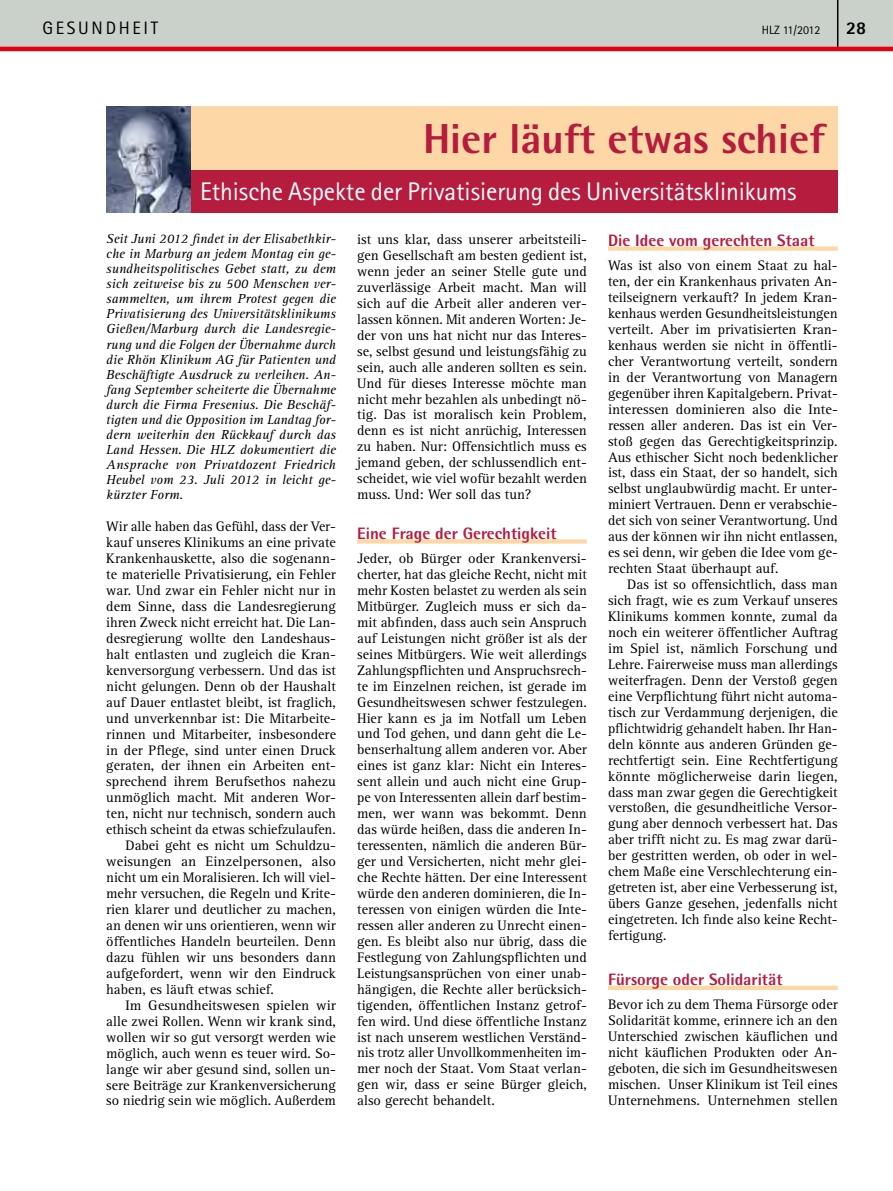
<style>
.page{position:relative;width:893px;height:1191px;background:#fff}
.page>*{position:absolute;margin:0;border:0;box-sizing:border-box;transform-origin:0 0}
.t1{font:800 42px "Rotis Semi Sans Std";color:#b61c3e}
.t2{font:25.5px "Rotis Sans Serif Std";letter-spacing:-.005em;color:#fff}
.t3{font:18px "Rotis Sans Serif Std";color:#000}
.t4{font:800 18px "Rotis Sans Serif Std";color:#000}
.t5{font:800 16.5px "Rotis Semi Sans Std";color:#b61c3e}
.t6{font:14.25px/15.9px "Rotis Serif Std";color:#000;text-align:justify}
.t7{font:italic 13.5px/15px "Rotis Serif Std";color:#000;text-align:justify}
.t8{font:12px "Rotis Sans Serif Std";color:#000}
</style>
<div class="page">
<svg style="left:0;top:0;width:893px;height:51px;background:#cbbfba"></svg>
<hr style="left:837px;top:0;width:1px;height:47px;background:#000">
<div style="left:189px;top:106px;width:649px;height:64px;background:#fdd8a6"></div>
<div style="left:189px;top:170px;width:649px;height:43px;background:#b61c3e"></div>
<img style="left:106px;top:106px;width:85px;height:107px">
<svg style="left:357px;top:539px;width:230px;height:4px"></svg>
<div style="left:608px;top:246px;width:230px;height:5px;background:#fdd8a6"></div>
<div style="left:608px;top:985px;width:230px;height:5px;background:#fdd8a6"></div>
<p class="t3" style="left:43px;top:17px;width:26px">gesun</p>
<p class="t3" style="left:106px;top:17px;width:24px">dheit</p>
<p class="t8" style="left:762px;top:23px;width:60px">HLZ 11/2012</p>
<p class="t4" style="left:846px;top:16px;width:22px">28</p>
<h1 class="t1" style="left:423px;top:112px;width:403px">Hier läuft etwas schief</h1>
<h2 class="t2" style="left:200px;top:176px;width:598px">Ethische Aspekte der Privatisierung des Universitätsklinikums</h2>
<p class="t7" style="left:106px;top:232px;width:231px">Seit Juni 2012 findet in der Elisabethkir&shy;che in Marburg an jedem Montag ein ge&shy;sundheitspolitisches Gebet statt, zu dem sich zeitweise bis zu 500 Menschen ver&shy;sammelten, um ihrem Protest gegen die Privatisierung des Universitätsklinikums Gießen/Marburg durch die Landesregie&shy;rung und die Folgen der Übernahme durch die Rhön Klinikum AG für Patienten und Beschäftigte Ausdruck zu verleihen. An&shy;fang September scheiterte die Übernahme durch die Firma Fresenius. Die Beschäf&shy;tigten und die Opposition im Landtag for&shy;dern weiterhin den Rückkauf durch das Land Hessen. Die HLZ dokumentiert die Ansprache von Privatdozent Friedrich Heubel vom 23. Juli 2012 in leicht ge&shy;kürzter Form.</p>
<p class="t6" style="left:106px;top:519px;width:231px">Wir alle haben das Gefühl, dass der Ver-</p>
<p class="t6" style="left:106px;top:535px;width:231px">kauf unseres Klinikums an eine private</p>
<p class="t6" style="left:106px;top:551px;width:231px">Krankenhauskette, also die sogenann-</p>
<p class="t6" style="left:106px;top:567px;width:231px">te materielle Privatisierung, ein Fehler</p>
<p class="t6" style="left:106px;top:583px;width:231px">war. Und zwar ein Fehler nicht nur in</p>
<p class="t6" style="left:106px;top:598px;width:231px">dem Sinne, dass die Landesregierung</p>
<p class="t6" style="left:106px;top:614px;width:231px">ihren Zweck nicht erreicht hat. Die Lan-</p>
<p class="t6" style="left:106px;top:630px;width:231px">desregierung wollte den Landeshaus-</p>
<p class="t6" style="left:106px;top:646px;width:231px">halt entlasten und zugleich die Kran-</p>
<p class="t6" style="left:106px;top:662px;width:231px">kenversorgung verbessern. Und das ist</p>
<p class="t6" style="left:106px;top:678px;width:231px">nicht gelungen. Denn ob der Haushalt</p>
<p class="t6" style="left:106px;top:694px;width:231px">auf Dauer entlastet bleibt, ist fraglich,</p>
<p class="t6" style="left:106px;top:710px;width:231px">und unverkennbar ist: Die Mitarbeite-</p>
<p class="t6" style="left:106px;top:726px;width:231px">rinnen und Mitarbeiter, insbesondere</p>
<p class="t6" style="left:106px;top:742px;width:231px">in der Pflege, sind unter einen Druck</p>
<p class="t6" style="left:106px;top:758px;width:231px">geraten, der ihnen ein Arbeiten ent-</p>
<p class="t6" style="left:106px;top:774px;width:231px">sprechend ihrem Berufsethos nahezu</p>
<p class="t6" style="left:106px;top:790px;width:231px">unmöglich macht. Mit anderen Wor-</p>
<p class="t6" style="left:106px;top:806px;width:231px">ten, nicht nur technisch, sondern auch</p>
<p class="t6" style="left:106px;top:822px;width:231px">ethisch scheint da etwas schiefzulaufen.</p>
<p class="t6" style="left:125px;top:838px;width:212px">Dabei geht es nicht um Schuldzu-</p>
<p class="t6" style="left:106px;top:854px;width:231px">weisungen an Einzelpersonen, also</p>
<p class="t6" style="left:106px;top:870px;width:231px">nicht um ein Moralisieren. Ich will viel-</p>
<p class="t6" style="left:106px;top:886px;width:231px">mehr versuchen, die Regeln und Krite-</p>
<p class="t6" style="left:106px;top:901px;width:231px">rien klarer und deutlicher zu machen,</p>
<p class="t6" style="left:106px;top:917px;width:231px">an denen wir uns orientieren, wenn wir</p>
<p class="t6" style="left:106px;top:933px;width:231px">öffentliches Handeln beurteilen. Denn</p>
<p class="t6" style="left:106px;top:949px;width:231px">dazu fühlen wir uns besonders dann</p>
<p class="t6" style="left:106px;top:965px;width:231px">aufgefordert, wenn wir den Eindruck</p>
<p class="t6" style="left:106px;top:981px;width:169px">haben, es läuft etwas schief.</p>
<p class="t6" style="left:125px;top:997px;width:212px">Im Gesundheitswesen spielen wir</p>
<p class="t6" style="left:106px;top:1013px;width:231px">alle zwei Rollen. Wenn wir krank sind,</p>
<p class="t6" style="left:106px;top:1029px;width:231px">wollen wir so gut versorgt werden wie</p>
<p class="t6" style="left:106px;top:1045px;width:231px">möglich, auch wenn es teuer wird. So-</p>
<p class="t6" style="left:106px;top:1061px;width:231px">lange wir aber gesund sind, sollen un-</p>
<p class="t6" style="left:106px;top:1077px;width:231px">sere Beiträge zur Krankenversicherung</p>
<p class="t6" style="left:106px;top:1093px;width:231px">so niedrig sein wie möglich. Außerdem</p>
<p class="t6" style="left:357px;top:232px;width:231px">ist uns klar, dass unserer arbeitsteili&shy;gen Gesellschaft am besten gedient ist, wenn jeder an seiner Stelle gute und zuverlässige Arbeit macht. Man will sich auf die Arbeit aller anderen ver&shy;lassen können. Mit anderen Worten: Je&shy;der von uns hat nicht nur das Interes&shy;se, selbst gesund und leistungsfähig zu sein, auch alle anderen sollten es sein.<br>Und für dieses Interesse möchte man nicht mehr bezahlen als unbedingt nö&shy;tig. Das ist moralisch kein Problem, denn es ist nicht anrüchig, Interessen zu haben. Nur: Offensichtlich muss es jemand geben, der schlussendlich ent&shy;scheidet, wie viel wofür bezahlt werden muss. Und: Wer soll das tun?</p>
<p class="t5" style="left:357px;top:522px;width:201px">Eine Frage der Gerechtigkeit</p>
<p class="t6" style="left:357px;top:551px;width:231px">Jeder, ob Bürger oder Krankenversi&shy;cherter, hat das gleiche Recht, nicht mit mehr Kosten belastet zu werden als sein Mitbürger. Zugleich muss er sich da&shy;mit abfinden, dass auch sein Anspruch auf Leistungen nicht größer ist als der seines Mitbürgers. Wie weit allerdings Zahlungspflichten und Anspruchsrech&shy;te im Einzelnen reichen, ist gerade im Gesundheitswesen schwer festzulegen.<br>Hier kann es ja im Notfall um Leben und Tod gehen, und dann geht die Le&shy;benserhaltung allem anderen vor. Aber eines ist ganz klar: Nicht ein Interes&shy;sent allein und auch nicht eine Grup&shy;pe von Interessenten allein darf bestim&shy;men, wer wann was bekommt. Denn das würde heißen, dass die anderen In&shy;teressenten, nämlich die anderen Bür&shy;ger und Versicherten, nicht mehr glei&shy;che Rechte hätten. Der eine Interessent würde den anderen dominieren, die In&shy;teressen von einigen würden die Inte&shy;ressen aller anderen zu Unrecht einen&shy;gen. Es bleibt also nur übrig, dass die Festlegung von Zahlungspflichten und Leistungsansprüchen von einer unab&shy;hängigen, die Rechte aller berücksich&shy;tigenden, öffentlichen Instanz getrof&shy;fen wird. Und diese öffentliche Instanz ist nach unserem westlichen Verständ&shy;nis trotz aller Unvollkommenheiten im&shy;mer noch der Staat. Vom Staat verlan&shy;gen wir, dass er seine Bürger gleich, also gerecht behandelt.</p>
<p class="t5" style="left:608px;top:230px;width:208px">Die Idee vom gerechten Staat</p>
<p class="t6" style="left:608px;top:258px;width:231px">Was ist also von einem Staat zu hal&shy;ten, der ein Krankenhaus privaten An&shy;teilseignern verkauft? In jedem Kran&shy;kenhaus werden Gesundheitsleistungen verteilt. Aber im privatisierten Kran&shy;kenhaus werden sie nicht in öffentli&shy;cher Verantwortung verteilt, sondern in der Verantwortung von Managern gegenüber ihren Kapitalgebern. Privat&shy;interessen dominieren also die Inte&shy;ressen aller anderen. Das ist ein Ver&shy;stoß gegen das Gerechtigkeitsprinzip.<br>Aus ethischer Sicht noch bedenklicher ist, dass ein Staat, der so handelt, sich selbst unglaubwürdig macht. Er unter&shy;miniert Vertrauen. Denn er verabschie&shy;det sich von seiner Verantwortung. Und aus der können wir ihn nicht entlassen, es sei denn, wir geben die Idee vom ge&shy;rechten Staat überhaupt auf.</p>
<p class="t6" style="left:608px;top:577px;width:231px;text-indent:19px">Das ist so offensichtlich, dass man sich fragt, wie es zum Verkauf unseres Klinikums kommen konnte, zumal da noch ein weiterer öffentlicher Auftrag im Spiel ist, nämlich Forschung und Lehre. Fairerweise muss man allerdings weiterfragen. Denn der Verstoß gegen eine Verpflichtung führt nicht automa&shy;tisch zur Verdammung derjenigen, die pflichtwidrig gehandelt haben. Ihr Han&shy;deln könnte aus anderen Gründen ge&shy;rechtfertigt sein. Eine Rechtfertigung könnte möglicherweise darin liegen, dass man zwar gegen die Gerechtigkeit verstoßen, die gesundheitliche Versor&shy;gung aber dennoch verbessert hat. Das aber trifft nicht zu. Es mag zwar darü&shy;ber gestritten werden, ob oder in wel&shy;chem Maße eine Verschlechterung ein&shy;getreten ist, aber eine Verbesserung ist, übers Ganze gesehen, jedenfalls nicht eingetreten. Ich finde also keine Recht&shy;fertigung.</p>
<p class="t5" style="left:608px;top:968px;width:176px">Fürsorge oder Solidarität</p>
<p class="t6" style="left:608px;top:997px;width:231px">Bevor ich zu dem Thema Fürsorge oder Solidarität komme, erinnere ich an den Unterschied zwischen käuflichen und nicht käuflichen Produkten oder An&shy;geboten, die sich im Gesundheitswesen mischen. Unser Klinikum ist Teil eines Unternehmens. Unternehmen stellen</p>
</div>
